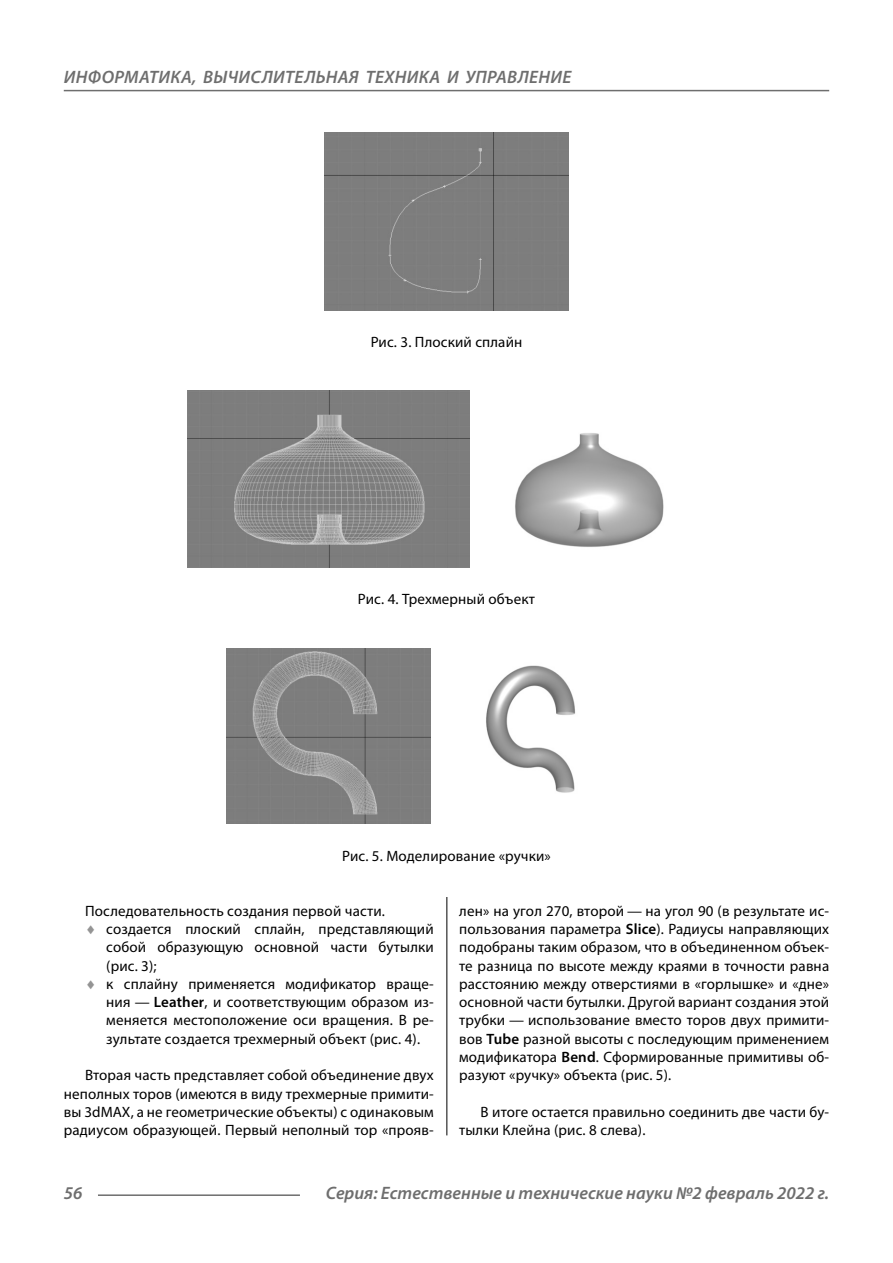
<style>
.page{position:relative;width:893px;height:1263px;background:#fff}
.page>*{position:absolute;margin:0;border:0;box-sizing:border-box;transform-origin:0 0}
.t1{font:italic 600 18px "Myriad Pro";letter-spacing:.005em;color:#6e6e6e}
.Normal{font:15px/18.3px "Myriad Pro";letter-spacing:.01em;color:#000;text-align:justify}
.podpis{font:15px "Myriad Pro";letter-spacing:.01em;color:#000}
.s1{color:#949494}
.s2{font-weight:600}
</style>
<div class="page">
<hr style="left:446px;top:128px;width:1px;height:1007px;background:#000">
<div style="left:64px;top:128px;width:765px;height:769px;background:#fff"></div>
<div style="left:324px;top:132px;width:245px;height:179px;background:#7d7d7d"></div>
<img style="left:187px;top:391px;width:477px;height:176px">
<img style="left:226px;top:648px;width:350px;height:176px">
<hr style="left:98px;top:1194px;width:202px;height:2px;background:#6e6e6e">
<hr style="left:64px;top:90px;width:765px;height:1px;background:#6e6e6e">
<p class="t1" style="left:64px;top:66px;width:509px">ИНФОРМАТИКА, ВЫЧИСЛИТЕЛЬНАЯ ТЕХНИКА И УПРАВЛЕНИЕ</p>
<p class="podpis" style="left:371px;top:333px;width:153px">Рис. 3. Плоский сплайн</p>
<p class="podpis" style="left:358px;top:590px;width:179px">Рис. 4. Трехмерный объект</p>
<p class="podpis" style="left:342px;top:846px;width:210px">Рис. 5. Моделирование «ручки»</p>
<p class="Normal" style="left:85px;top:901px;width:301px">Последовательность создания первой части.</p>
<p class="Normal" style="left:106px;top:919px;width:329px;text-indent:-21px"><span class="s1">♦</span> создается плоский сплайн, представляющий собой образующую основной части бутылки (рис. 3);</p>
<p class="Normal" style="left:106px;top:974px;width:329px;text-indent:-21px"><span class="s1">♦</span> к сплайну применяется модификатор враще&shy;ния — <span class="s2">Leather</span>, и соответствующим образом из&shy;меняется местоположение оси вращения. В ре&shy;зультате создается трехмерный объект (рис. 4).</p>
<p class="Normal" style="left:64px;top:1066px;width:371px;text-indent:21px">Вторая часть представляет собой объединение двух неполных торов (имеются в виду трехмерные примити&shy;вы 3dMAX, а не геометрические объекты) с одинаковым радиусом образующей. Первый неполный тор «прояв-</p>
<p class="Normal" style="left:459px;top:901px;width:371px">лен» на угол 270, второй — на угол 90 (в результате ис&shy;пользования параметра <span class="s2">Slice</span>). Радиусы направляющих подобраны таким образом, что в объединенном объек&shy;те разница по высоте между краями в точности равна расстоянию между отверстиями в «горлышке» и «дне» основной части бутылки. Другой вариант создания этой трубки — использование вместо торов двух примити&shy;вов <span class="s2">Tube</span> разной высоты с последующим применением модификатора <span class="s2">Bend</span>. Сформированные примитивы об&shy;разуют «ручку» объекта (рис. 5).</p>
<p class="Normal" style="left:459px;top:1103px;width:371px;text-indent:21px">В итоге остается правильно соединить две части бу&shy;тылки Клейна (рис. 8 слева).</p>
<p class="t1" style="left:64px;top:1182px;width:20px">56</p>
<p class="t1" style="left:326px;top:1182px;width:505px">Серия: Естественные и технические науки №2 февраль 2022 г.</p>
</div>
